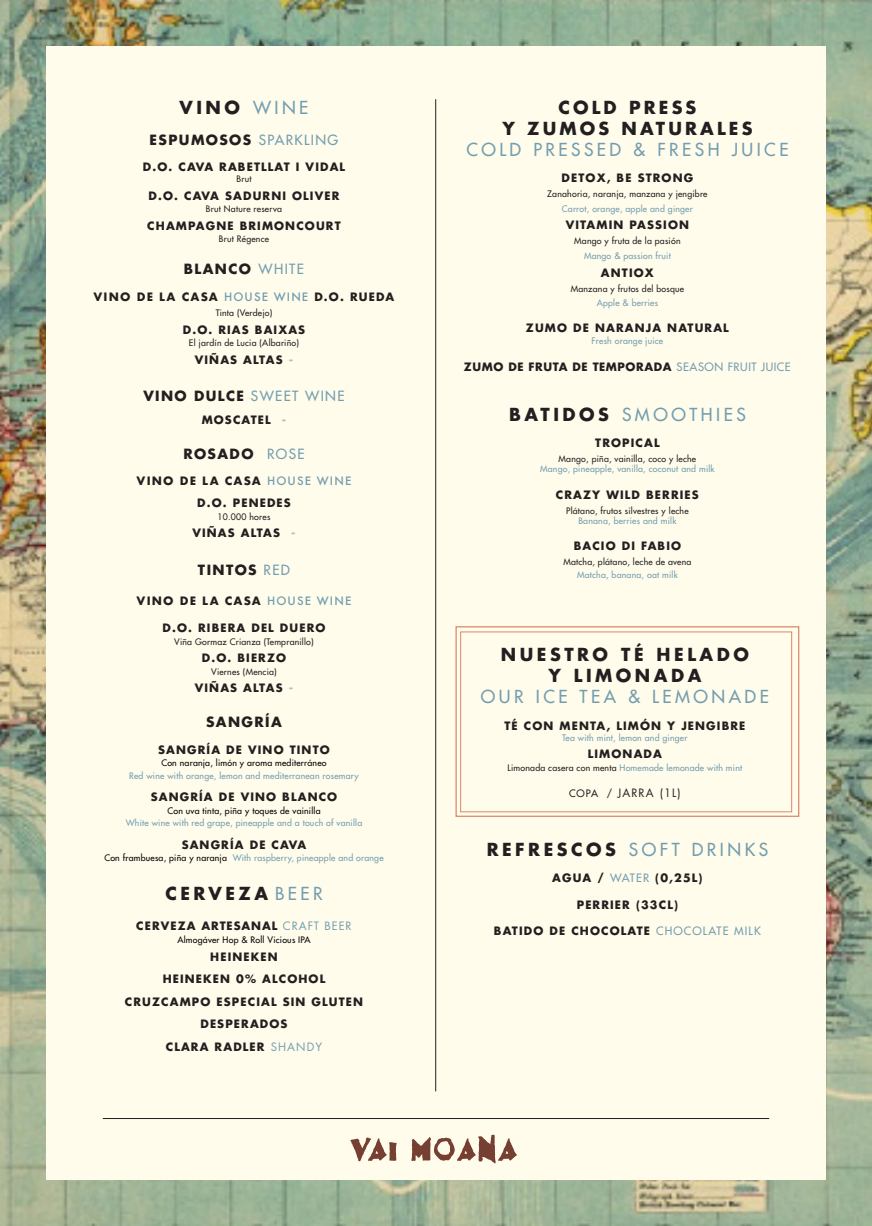
<style>
.page{position:relative;width:872px;height:1226px;background:#fff}
.page>*{position:absolute;margin:0;border:0;box-sizing:border-box;transform-origin:0 0}
.t1{font:500 17.5px "Futura Std";letter-spacing:.2em;color:#739eb0}
.t2{font:700 17.5px "Futura Std";letter-spacing:.2em;color:#231f20}
.t3{font:700 17.5px "Futura Std";letter-spacing:.18em;color:#231f20}
.spanish_describtions{font:700 13.75px "Futura Std";letter-spacing:.1em;color:#231f20}
.spanish_describtions-2{font:700 11.25px "Futura Std";letter-spacing:.1em;color:#231f20}
.t4{font:700 11.25px "Futura";letter-spacing:.1em;color:#231f20}
.spanish_describtions-3{font:700 11.25px "Futura Std";letter-spacing:.05em;color:#231f20}
.spanish_describtions-4{font:700 11.25px "Futura Std";letter-spacing:.08em;color:#231f20}
.t5{font:11.25px "Futura Std";letter-spacing:.1em;color:#231f20}
.english_describtion{font:500 8.75px "Futura Std";letter-spacing:.025em;color:#739eb0}
.spanish_describtions-5{font:500 8.75px "Futura Std";letter-spacing:.025em;color:#231f20}
.english_describtion-2{font:500 8.75px "Futura Std";letter-spacing:.025em;color:#000}
.spanish_describtions-6{font:500 8.75px "Futura Std";letter-spacing:.025em;color:#739eb0}
.s1{font-weight:500;color:#739eb0}
.s2{font-weight:500;color:#719db0}
.s3{font-family:"Futura Std"}
.s4{color:#b8b7bf}
.s5{color:#000}
.s6{font-weight:400;color:#719db0}
.s7{font-weight:700;color:#231f20}
.s8{color:#231f20}
.s9{font-weight:500;font-size:10px}
</style>
<div class="page">
<img style="left:0;top:0;width:872px;height:1226px">
<div style="left:46px;top:46px;width:780px;height:1134px;background:#fffceb"></div>
<hr style="left:435px;top:99px;width:1px;height:992px;background:#231f20">
<hr style="left:103px;top:1118px;width:666px;height:1px;background:#231f20">
<div style="left:455px;top:626px;width:344px;height:191px;border:1px solid #da876c"></div>
<div style="left:460px;top:632px;width:332px;height:180px;border:1px solid #da876c"></div>
<svg style="left:350px;top:1138px;width:46px;height:23px"></svg>
<svg style="left:411px;top:1135px;width:106px;height:28px"></svg>
<p class="t2" style="left:180px;top:95px;width:130px">VINO <span class="s1">WINE</span></p>
<p class="spanish_describtions" style="left:150px;top:131px;width:190px">ESPUMOSOS <span class="s1">SPARKLING</span></p>
<p class="spanish_describtions-2" style="left:143px;top:159px;width:204px">D.O. CAVA RABETLLAT I VIDAL</p>
<p class="spanish_describtions-5" style="left:236px;top:174px;width:16px">Brut</p>
<p class="spanish_describtions-2" style="left:149px;top:188px;width:192px">D.O. CAVA SADURNI OLIVER</p>
<p class="spanish_describtions-5" style="left:206px;top:204px;width:78px">Brut Nature reserva</p>
<p class="spanish_describtions-2" style="left:147px;top:218px;width:195px">CHAMPAGNE BRIMONCOURT</p>
<p class="spanish_describtions-5" style="left:219px;top:234px;width:52px">Brut Régence</p>
<p class="spanish_describtions" style="left:184px;top:259px;width:122px">BLANCO <span class="s1">WHITE</span></p>
<p class="t4" style="left:94px;top:289px;width:302px">VINO DE LA CASA <span class="s2">HOUSE WINE</span> <span class="s3">D.O. RUEDA</span></p>
<p class="spanish_describtions-5" style="left:216px;top:307px;width:58px">Tinta (Verdejo)</p>
<p class="spanish_describtions-2" style="left:183px;top:322px;width:124px">D.O. RIAS BAIXAS</p>
<p class="spanish_describtions-5" style="left:189px;top:337px;width:112px">El jardín de Lucia (Albariño)</p>
<p class="spanish_describtions-2" style="left:195px;top:352px;width:100px">VIÑAS ALTAS <span class="s4">-</span></p>
<p class="spanish_describtions" style="left:143px;top:387px;width:203px">VINO DULCE <span class="s1">SWEET WINE</span></p>
<p class="spanish_describtions-2" style="left:202px;top:412px;width:86px">MOSCATEL <span class="s4">-</span></p>
<p class="spanish_describtions" style="left:183px;top:444px;width:123px">ROSADO <span class="s1">ROSE</span></p>
<p class="t4" style="left:137px;top:473px;width:216px">VINO DE LA CASA <span class="s2">HOUSE WINE</span></p>
<p class="spanish_describtions-2" style="left:197px;top:496px;width:95px">D.O. PENEDES</p>
<p class="spanish_describtions-5" style="left:218px;top:511px;width:54px">10.000 hores</p>
<p class="spanish_describtions-2" style="left:192px;top:526px;width:105px">VIÑAS ALTAS <span class="s4">-</span></p>
<p class="spanish_describtions" style="left:198px;top:561px;width:94px">TINTOS <span class="s1">RED</span></p>
<p class="t4" style="left:137px;top:593px;width:216px">VINO DE LA CASA <span class="s2">HOUSE WINE</span></p>
<p class="spanish_describtions-2" style="left:162px;top:621px;width:165px">D.O. RIBERA DEL DUERO</p>
<p class="spanish_describtions-5" style="left:174px;top:636px;width:141px">Viña Gormaz Crianza (Tempranillo)</p>
<p class="spanish_describtions-2" style="left:202px;top:651px;width:86px">D.O. BIERZO</p>
<p class="spanish_describtions-5" style="left:211px;top:666px;width:67px">Viernes (Mencia)</p>
<p class="spanish_describtions-2" style="left:195px;top:681px;width:100px">VIÑAS ALTAS <span class="s4">-</span></p>
<p class="spanish_describtions" style="left:206px;top:713px;width:77px">SANGRÍA</p>
<p class="spanish_describtions-2" style="left:158px;top:742px;width:173px">SANGRÍA DE VINO TINTO</p>
<p class="english_describtion-2" style="left:161px;top:757px;width:167px">Con naranja, limón y aroma mediterráneo</p>
<p class="english_describtion" style="left:129px;top:770px;width:231px">Red wine with orange, lemon and mediterranean rosemary</p>
<p class="spanish_describtions-2" style="left:151px;top:789px;width:188px">SANGRÍA DE VINO BLANCO</p>
<p class="english_describtion-2" style="left:167px;top:805px;width:155px">Con uva tinta, piña y toques de vainilla</p>
<p class="english_describtion" style="left:126px;top:817px;width:238px">White wine with red grape, pineapple and a touch of vanilla</p>
<p class="spanish_describtions-2" style="left:182px;top:837px;width:126px">SANGRÍA DE CAVA</p>
<p class="english_describtion" style="left:104px;top:852px;width:281px"><span class="s5">Con frambuesa, piña y naranja</span> With raspberry, pineapple and orange</p>
<p class="t2" style="left:165px;top:881px;width:159px">CERVEZA <span class="s1">BEER</span></p>
<p class="spanish_describtions-4" style="left:136px;top:918px;width:217px">CERVEZA ARTESANAL <span class="s6">CRAFT BEER</span></p>
<p class="english_describtion-2" style="left:177px;top:935px;width:135px">Almogáver Hop &amp; Roll Vicious IPA</p>
<p class="spanish_describtions-2" style="left:210px;top:949px;width:69px">HEINEKEN</p>
<p class="spanish_describtions-2" style="left:163px;top:972px;width:164px">HEINEKEN 0% ALCOHOL</p>
<p class="spanish_describtions-2" style="left:125px;top:994px;width:240px">CRUZCAMPO ESPECIAL SIN GLUTEN</p>
<p class="spanish_describtions-2" style="left:200px;top:1017px;width:89px">DESPERADOS</p>
<p class="spanish_describtions-2" style="left:166px;top:1039px;width:158px">CLARA RADLER <span class="s6">SHANDY</span></p>
<p class="t3" style="left:558px;top:95px;width:139px">COLD PRESS</p>
<p class="t3" style="left:502px;top:116px;width:252px">Y ZUMOS NATURALES</p>
<p class="t1" style="left:466px;top:138px;width:324px">COLD PRESSED &amp; FRESH JUICE</p>
<p class="spanish_describtions-2" style="left:561px;top:170px;width:133px">DETOX, BE STRONG</p>
<p class="spanish_describtions-5" style="left:547px;top:188px;width:162px">Zanahoria, naranja, manzana y jengibre</p>
<p class="english_describtion" style="left:562px;top:203px;width:132px">Carrot, orange, apple and ginger</p>
<p class="spanish_describtions-2" style="left:566px;top:218px;width:125px">VITAMIN PASSION</p>
<p class="spanish_describtions-5" style="left:574px;top:236px;width:108px">Mango y fruta de la pasión</p>
<p class="english_describtion" style="left:584px;top:251px;width:88px">Mango &amp; passion fruit</p>
<p class="spanish_describtions-2" style="left:601px;top:265px;width:54px">ANTIOX</p>
<p class="spanish_describtions-5" style="left:570px;top:283px;width:115px">Manzana y frutos del bosque</p>
<p class="english_describtion" style="left:596px;top:297px;width:63px">Apple &amp; berries</p>
<p class="spanish_describtions-2" style="left:526px;top:320px;width:204px">ZUMO DE NARANJA NATURAL</p>
<p class="english_describtion" style="left:591px;top:336px;width:73px">Fresh orange juice</p>
<p class="spanish_describtions-3" style="left:464px;top:359px;width:328px">ZUMO DE FRUTA DE TEMPORADA <span class="s1">SEASON FRUIT JUICE</span></p>
<p class="t1" style="left:509px;top:403px;width:238px"><span class="s7">BATIDOS</span> SMOOTHIES</p>
<p class="spanish_describtions-2" style="left:595px;top:435px;width:66px">TROPICAL</p>
<p class="spanish_describtions-5" style="left:558px;top:453px;width:139px">Mango, piña, vainilla, coco y leche</p>
<p class="english_describtion" style="left:540px;top:464px;width:176px">Mango, pineapple, vanilla, coconut and milk</p>
<p class="spanish_describtions-2" style="left:556px;top:487px;width:144px">CRAZY WILD BERRIES</p>
<p class="spanish_describtions-5" style="left:566px;top:505px;width:124px">Plátano, frutos silvestres y leche</p>
<p class="english_describtion" style="left:578px;top:515px;width:99px">Banana, berries and milk</p>
<p class="spanish_describtions-2" style="left:573px;top:539px;width:109px">BACIO DI FABIO</p>
<p class="spanish_describtions-5" style="left:563px;top:557px;width:129px">Matcha, plátano, leche de avena</p>
<p class="spanish_describtions-6" style="left:577px;top:569px;width:102px">Matcha, banana, oat milk</p>
<p class="t2" style="left:501px;top:643px;width:249px">NUESTRO TÉ HELADO</p>
<p class="t2" style="left:548px;top:664px;width:154px">Y LIMONADA</p>
<p class="t1" style="left:481px;top:685px;width:289px">OUR ICE TEA &amp; LEMONADE</p>
<p class="spanish_describtions-2" style="left:504px;top:719px;width:242px">TÉ CON MENTA, LIMÓN Y JENGIBRE</p>
<p class="english_describtion" style="left:562px;top:732px;width:127px">Tea with mint, lemon and ginger</p>
<p class="spanish_describtions-2" style="left:588px;top:747px;width:76px">LIMONADA</p>
<p class="english_describtion" style="left:507px;top:762px;width:236px"><span class="s8">Limonada casera con menta</span> Homemade lemonade with mint</p>
<p class="t5" style="left:569px;top:786px;width:113px"><span class="s9">COPA /</span> JARRA (1L)</p>
<p class="t1" style="left:487px;top:839px;width:283px"><span class="s7">REFRESCOS</span> SOFT DRINKS</p>
<p class="spanish_describtions-2" style="left:552px;top:871px;width:152px">AGUA / <span class="s1">WATER</span> (0,25L)</p>
<p class="spanish_describtions-2" style="left:577px;top:897px;width:103px">PERRIER (33CL)</p>
<p class="spanish_describtions-2" style="left:494px;top:923px;width:268px">BATIDO DE CHOCOLATE <span class="s1">CHOCOLATE MILK</span></p>
</div>
